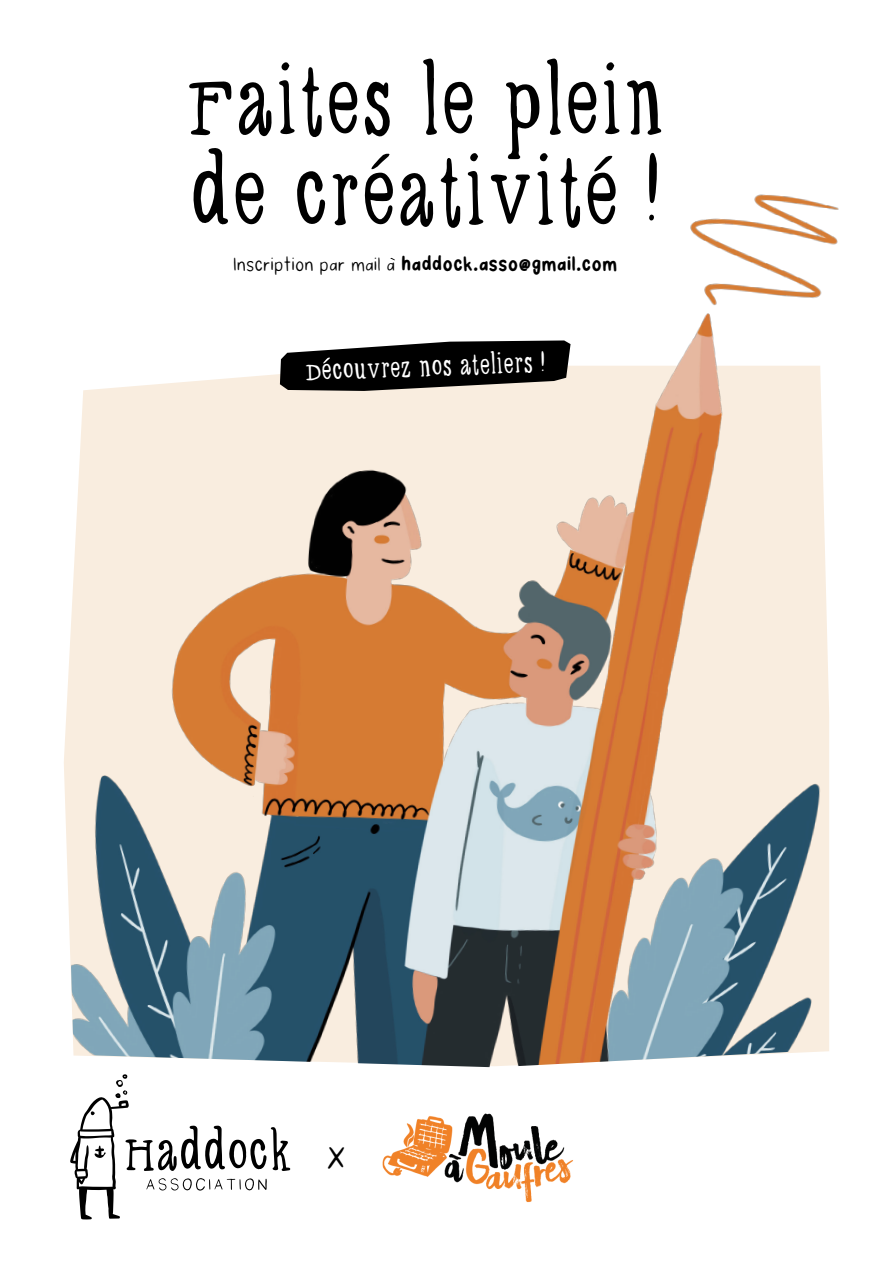
<style>
.page{position:relative;width:893px;height:1263px;background:#fff}
.page>*{position:absolute;margin:0;border:0;box-sizing:border-box;transform-origin:0 0}
.t1{font:75.6px/90.8px "Dark Seas Hand";color:#000}
.t2{font:33.75px "Dark Seas Sans";color:#000}
.t3{font:22.5px "Dark Seas Hand";color:#fff}
.t4{font:700 21px "Dark Seas Sans";color:#000}
.s1{font-weight:400}
</style>
<div class="page">
<img style="left:64px;top:155px;width:775px;height:912px">
<svg style="left:70px;top:1074px;width:220px;height:145px"></svg>
<img style="left:382px;top:1113px;width:192px;height:90px">
<svg style="left:588px;top:156px;width:28px;height:20px"></svg>
<svg style="left:365px;top:154px;width:29px;height:20px"></svg>
<svg style="left:280px;top:340px;width:291px;height:51px;background:#2f2e2c"></svg>
<svg style="left:389px;top:258px;width:8px;height:3px"></svg>
<h1 class="t1" style="left:185px;top:67px;width:481px">FAITES LE PLEIN<br>DE CRÉATIVITÉ !</h1>
<p class="t4" style="left:233px;top:250px;width:386px"><span class="s1">Inscription par mail à</span> haddock.asso@gmail.com</p>
<p class="t3" style="left:305px;top:360px;width:242px;rotate:-2deg">DÉCOUVREZ NOS ATELIERS !</p>
<h2 class="t2" style="left:326px;top:1137px;width:21px">X</h2>
</div>
